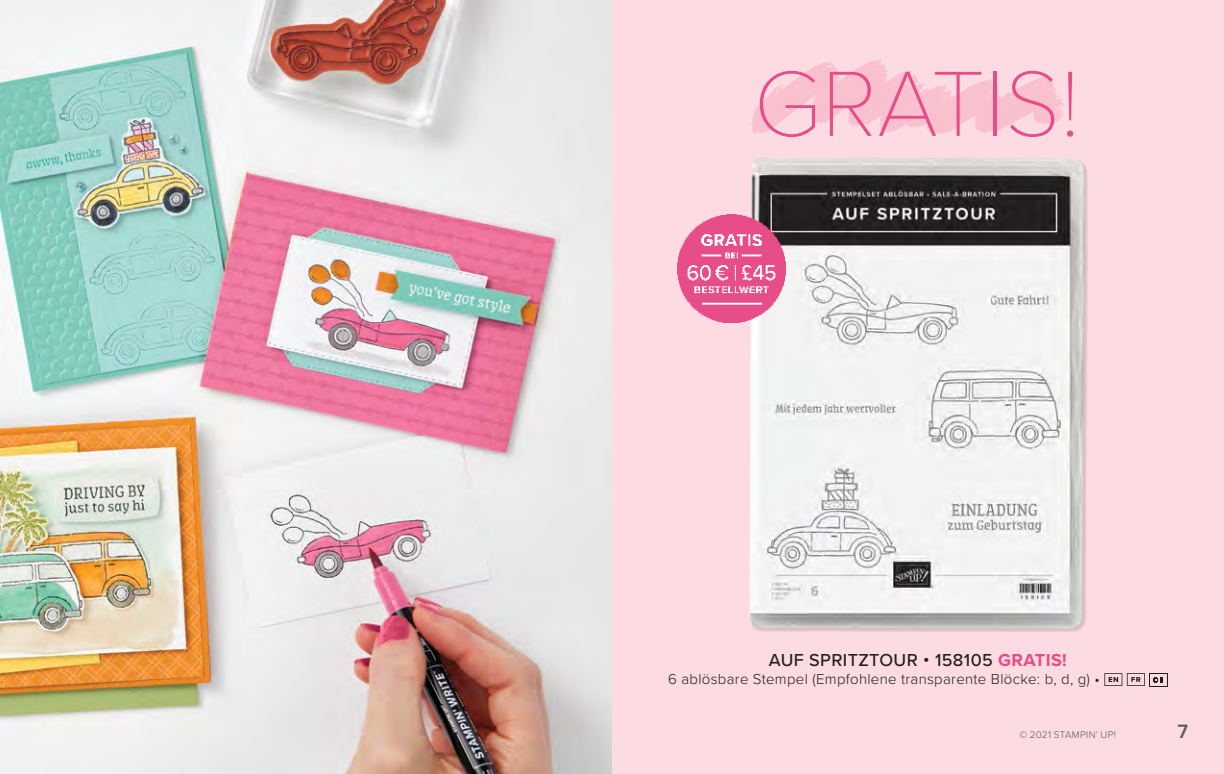
<style>
.page{position:relative;width:1224px;height:774px;background:#fff}
.page>*{position:absolute;margin:0;border:0;box-sizing:border-box;transform-origin:0 0}
.t1{font:100 96px "Proxima Nova T";color:#e74d89}
.t2{font:600 20px "Proxima Nova";color:#58595b}
.t3{font:500 18px "Proxima Nova";letter-spacing:.02em;color:#231f20}
.t4{font:300 15px "Proxima Nova";letter-spacing:.02em;color:#231f20}
.t5{font:300 10px "Proxima Nova";letter-spacing:.03em;color:#58595b}
.s1{font-weight:700;color:#e74d89}
.s2{font-family:"Proxima Nova T";font-weight:100}
</style>
<div class="page">
<img style="left:0;top:0;width:612px;height:774px">
<div style="left:612px;top:0;width:612px;height:774px;background:#fcdbe2"></div>
<svg style="left:1104px;top:673px;width:41px;height:13px"></svg>
<img style="left:1149px;top:673px;width:19px;height:13px">
<img style="left:751px;top:60px;width:313px;height:74px">
<div style="left:750px;top:158px;width:338px;height:475px;background:#231f20;opacity:.15"></div>
<img style="left:749px;top:157px;width:335px;height:472px">
<img style="left:677px;top:214px;width:108px;height:108px">
<h1 class="t1" style="left:753px;top:32px;width:328px">GRATIS!</h1>
<p class="t3" style="left:769px;top:647px;width:299px">AUF SPRITZTOUR • 158105 <span class="s1">GRATIS!</span></p>
<p class="t4" style="left:668px;top:668px;width:433px">6 ablösbare Stempel (Empfohlene transparente Blöcke: b, d, g) •</p>
<p class="t5" style="left:1020px;top:727px;width:98px">© 2021 STAMPIN<span class="s2">'</span> UP!</p>
<h2 class="t2" style="left:1177px;top:716px;width:12px">7</h2>
</div>
